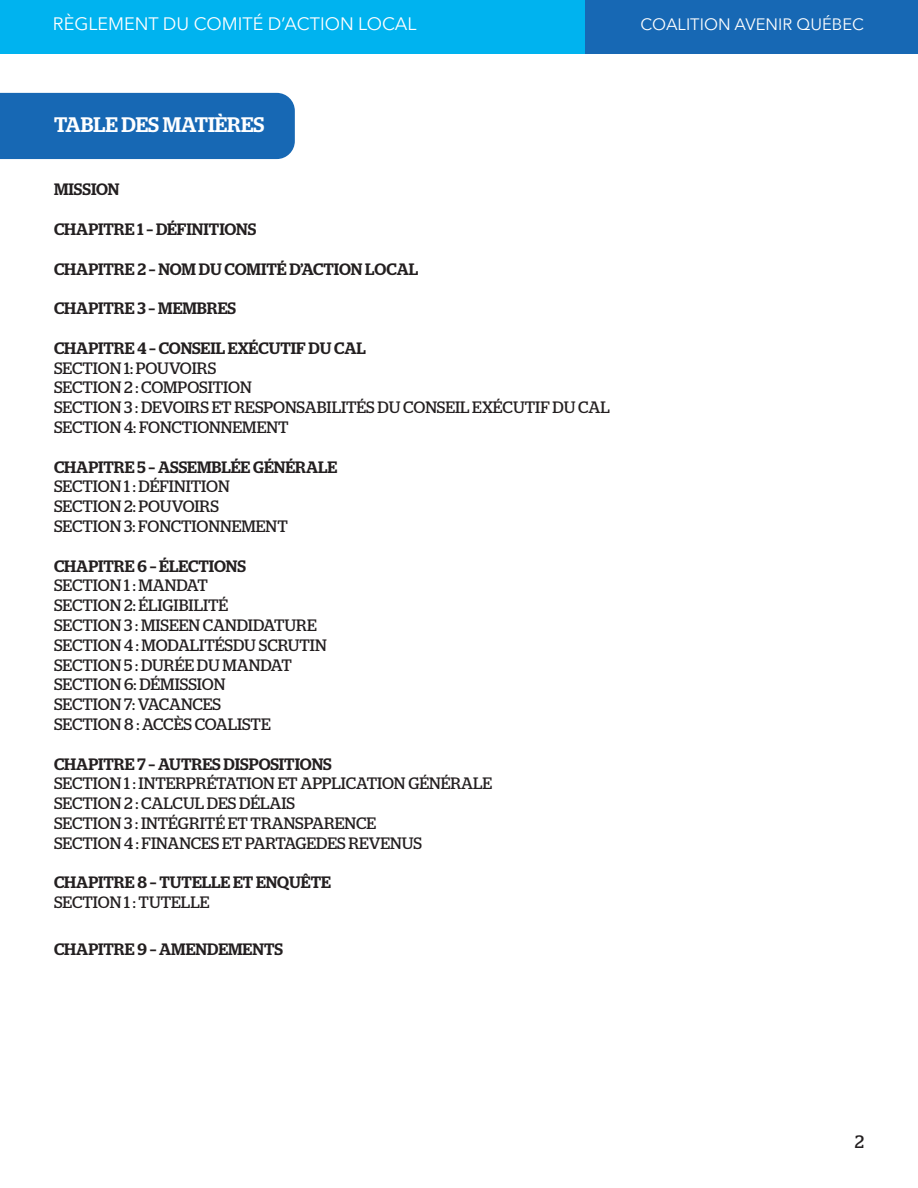
<style>
.page{position:relative;width:918px;height:1188px;background:#fff}
.page>*{position:absolute;margin:0;border:0;box-sizing:border-box;transform-origin:0 0}
.t1{font:500 21px "Stag";color:#fff}
.t2{font:18px "Avenir Next";color:#fff}
.t3{font:18px "Stag";color:#231f20}
.t4{font:16.5px "Stag";color:#231f20}
.t5{font:500 16.5px "Stag";color:#231f20}
.t6{font:16.5px "Avenir Next";color:#fff}
</style>
<div class="page">
<div style="left:0;top:0;width:585px;height:54px;background:#00b3ef"></div>
<div style="left:585px;top:0;width:333px;height:54px;background:#1768b4"></div>
<div style="left:0;top:93px;width:295px;height:66px;background:#1768b4"></div>
<p class="t2" style="left:53px;top:9px;width:365px">RÈGLEMENT DU COMITÉ D’ACTION LOCAL</p>
<p class="t6" style="left:641px;top:10px;width:225px">COALITION AVENIR QUÉBEC</p>
<p class="t1" style="left:54px;top:113px;width:212px">TABLE DES MATIÈRES</p>
<p class="t5" style="left:54px;top:180px;width:67px">MISSION</p>
<p class="t5" style="left:54px;top:220px;width:204px">CHAPITRE 1 – DÉFINITIONS</p>
<p class="t5" style="left:54px;top:259px;width:366px">CHAPITRE 2 – NOM DU COMITÉ D’ACTION LOCAL</p>
<p class="t5" style="left:54px;top:299px;width:184px">CHAPITRE 3 – MEMBRES</p>
<p class="t5" style="left:54px;top:338px;width:313px">CHAPITRE 4 – CONSEIL EXÉCUTIF DU CAL</p>
<p class="t4" style="left:54px;top:358px;width:164px">SECTION 1: POUVOIRS</p>
<p class="t4" style="left:54px;top:378px;width:199px">SECTION 2 : COMPOSITION</p>
<p class="t4" style="left:54px;top:398px;width:557px">SECTION 3 : DEVOIRS ET RESPONSABILITÉS DU CONSEIL EXÉCUTIF DU CAL</p>
<p class="t4" style="left:54px;top:418px;width:236px">SECTION 4: FONCTIONNEMENT</p>
<p class="t5" style="left:54px;top:457px;width:285px">CHAPITRE 5 – ASSEMBLÉE GÉNÉRALE</p>
<p class="t4" style="left:54px;top:477px;width:177px">SECTION 1 : DÉFINITION</p>
<p class="t4" style="left:54px;top:497px;width:166px">SECTION 2: POUVOIRS</p>
<p class="t4" style="left:54px;top:517px;width:235px">SECTION 3: FONCTIONNEMENT</p>
<p class="t5" style="left:54px;top:556px;width:194px">CHAPITRE 6 – ÉLECTIONS</p>
<p class="t4" style="left:54px;top:576px;width:155px">SECTION 1 : MANDAT</p>
<p class="t4" style="left:54px;top:596px;width:176px">SECTION 2: ÉLIGIBILITÉ</p>
<p class="t4" style="left:54px;top:616px;width:264px">SECTION 3 : MISEEN CANDIDATURE</p>
<p class="t4" style="left:54px;top:636px;width:274px">SECTION 4 : MODALITÉSDU SCRUTIN</p>
<p class="t4" style="left:54px;top:655px;width:240px">SECTION 5 : DURÉE DU MANDAT</p>
<p class="t4" style="left:54px;top:675px;width:173px">SECTION 6: DÉMISSION</p>
<p class="t4" style="left:54px;top:695px;width:169px">SECTION 7: VACANCES</p>
<p class="t4" style="left:54px;top:715px;width:218px">SECTION 8 : ACCÈS COALISTE</p>
<p class="t5" style="left:54px;top:754px;width:279px">CHAPITRE 7 – AUTRES DISPOSITIONS</p>
<p class="t4" style="left:54px;top:774px;width:440px">SECTION 1 : INTERPRÉTATION ET APPLICATION GÉNÉRALE</p>
<p class="t4" style="left:54px;top:794px;width:243px">SECTION 2 : CALCUL DES DÉLAIS</p>
<p class="t4" style="left:54px;top:814px;width:324px">SECTION 3 : INTÉGRITÉ ET TRANSPARENCE</p>
<p class="t4" style="left:54px;top:834px;width:370px">SECTION 4 : FINANCES ET PARTAGEDES REVENUS</p>
<p class="t5" style="left:54px;top:873px;width:278px">CHAPITRE 8 – TUTELLE ET ENQUÊTE</p>
<p class="t4" style="left:54px;top:893px;width:157px">SECTION 1 : TUTELLE</p>
<p class="t5" style="left:54px;top:939px;width:231px">CHAPITRE 9 – AMENDEMENTS</p>
<p class="t3" style="left:855px;top:1132px;width:11px">2</p>
</div>
